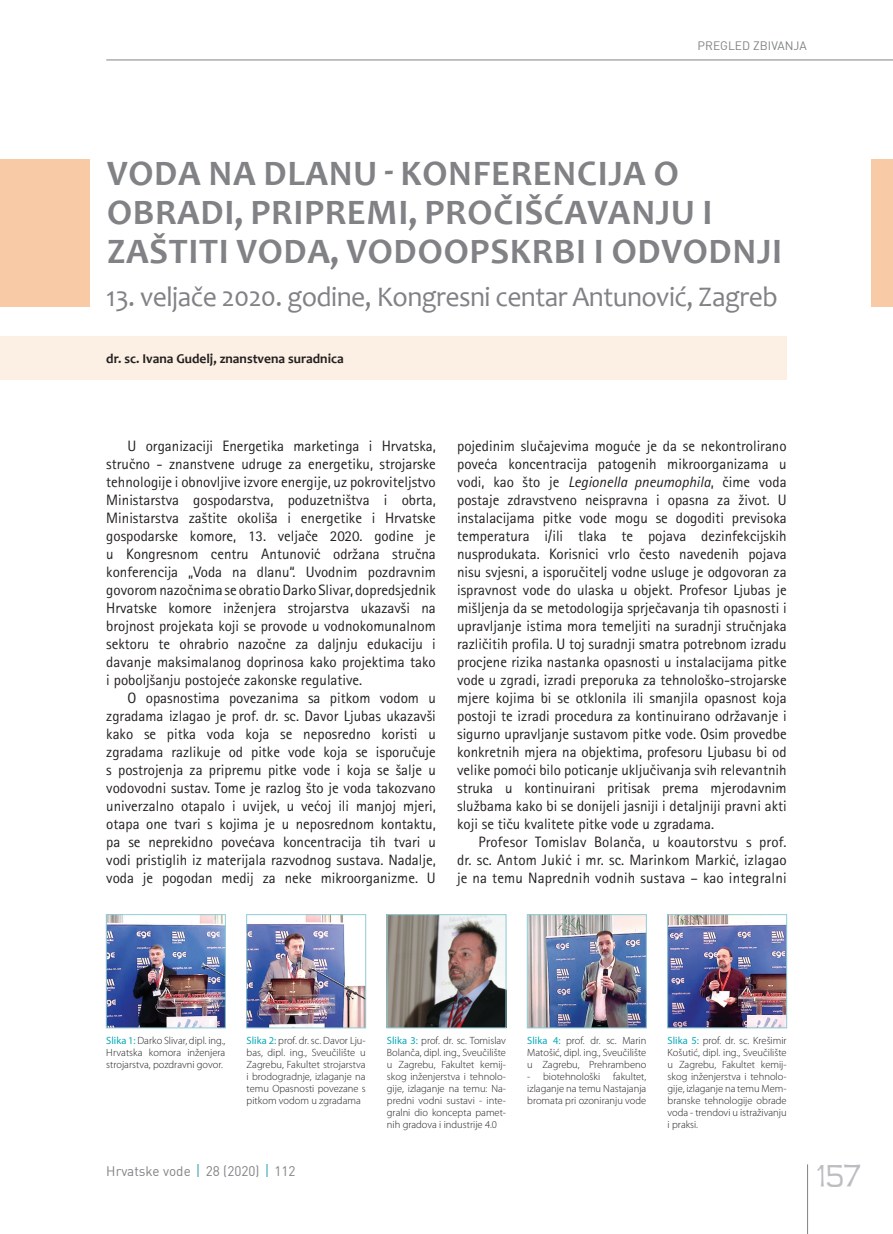
<style>
.page{position:relative;width:893px;height:1234px;background:#fff}
.page>*{position:absolute;margin:0;border:0;box-sizing:border-box;transform-origin:0 0}
.NASLOV{font:700 36px/39px "Candara";letter-spacing:.02em;color:#808285}
.t1{font:300 36px "Teen";color:#bcbdc0}
.NASLOV_light{font:28.5px "Candara";letter-spacing:-.02em;color:#808285}
.OSNOVNI_TEKST_10-12{font:15px/18px "Rotis Sans Serifklemy";color:#231f20;text-align:justify}
.AUTORI{font:700 13.5px "Candara";color:#231f20}
.t2{font:13.5px "DIN";color:#808285}
.t3{font:12px "DIN";color:#808285}
.TABLICA{font:300 10.5px/12px "Myriad Pro";color:#231f20;text-align:justify}
.s1{font-style:italic}
.s2{font-weight:400;color:#07aab9}
</style>
<div class="page">
<hr style="left:807px;top:1164px;width:1px;height:69px;background:#808285">
<hr style="left:106px;top:60px;width:787px;height:1px;background:#808285">
<svg style="left:198px;top:1164px;width:1px;height:12px"></svg>
<svg style="left:266px;top:1164px;width:2px;height:12px"></svg>
<div style="left:872px;top:159px;width:21px;height:147px;background:#f9caa6"></div>
<div style="left:0;top:159px;width:89px;height:147px;background:#f9caa6"></div>
<div style="left:0;top:336px;width:787px;height:44px;background:#fcefe3"></div>
<img style="left:108px;top:916px;width:116px;height:110px">
<div style="left:106px;top:914px;width:120px;height:114px;border:1px solid #90cdd7"></div>
<img style="left:248px;top:916px;width:116px;height:110px">
<div style="left:246px;top:914px;width:120px;height:114px;border:1px solid #90cdd7"></div>
<img style="left:389px;top:916px;width:115px;height:110px">
<div style="left:387px;top:914px;width:119px;height:114px;border:1px solid #90cdd7"></div>
<img style="left:529px;top:916px;width:116px;height:110px">
<div style="left:527px;top:914px;width:120px;height:114px;border:1px solid #90cdd7"></div>
<img style="left:669px;top:916px;width:116px;height:110px">
<div style="left:667px;top:914px;width:120px;height:114px;border:1px solid #90cdd7"></div>
<p class="t3" style="left:698px;top:37px;width:111px">PREGLED ZBIVANJA</p>
<p class="NASLOV" style="left:107px;top:153px;width:677px">VODA NA DLANU - KONFERENCIJA O<br>OBRADI, PRIPREMI, PROČIŠĆAVANJU I<br>ZAŠTITI VODA, VODOOPSKRBI I ODVODNJI</p>
<p class="NASLOV_light" style="left:106px;top:279px;width:673px">13. veljače 2020. godine, Kongresni centar Antunović, Zagreb</p>
<p class="AUTORI" style="left:106px;top:350px;width:239px">dr. sc. Ivana Gudelj, znanstvena suradnica</p>
<p class="OSNOVNI_TEKST_10-12" style="left:106px;top:436px;width:331px;text-indent:21px">U organizaciji Energetika marketinga i Hrvatska, stručno - znanstvene udruge za energetiku, strojarske tehnologije i obnovljive izvore energije, uz pokroviteljstvo Ministarstva gospodarstva, poduzetništva i obrta, Ministarstva zaštite okoliša i energetike i Hrvatske gospodarske komore, 13. veljače 2020. godine je u Kongresnom centru Antunović održana stručna konferencija „Voda na dlanu“. Uvodnim pozdravnim govorom nazočnima se obratio Darko Slivar, dopredsjednik Hrvatske komore inženjera strojarstva ukazavši na brojnost projekata koji se provode u vodnokomunalnom sektoru te ohrabrio nazočne za daljnju edukaciju i davanje maksimalanog doprinosa kako projektima tako i poboljšanju postojeće zakonske regulative.</p>
<p class="OSNOVNI_TEKST_10-12" style="left:106px;top:688px;width:331px;text-indent:21px">O opasnostima povezanima sa pitkom vodom u zgradama izlagao je prof. dr. sc. Davor Ljubas ukazavši kako se pitka voda koja se neposredno koristi u zgradama razlikuje od pitke vode koja se isporučuje s postrojenja za pripremu pitke vode i koja se šalje u vodovodni sustav. Tome je razlog što je voda takozvano univerzalno otapalo i uvijek, u većoj ili manjoj mjeri, otapa one tvari s kojima je u neposrednom kontaktu, pa se neprekidno povećava koncentracija tih tvari u vodi pristiglih iz materijala razvodnog sustava. Nadalje, voda je pogodan medij za neke mikroorganizme. U</p>
<p class="OSNOVNI_TEKST_10-12" style="left:457px;top:436px;width:331px">pojedinim slučajevima moguće je da se nekontrolirano poveća koncentracija patogenih mikroorganizama u vodi, kao što je <span class="s1">Legionella pneumophila</span>, čime voda postaje zdravstveno neispravna i opasna za život. U instalacijama pitke vode mogu se dogoditi previsoka temperatura i/ili tlaka te pojava dezinfekcijskih nusprodukata. Korisnici vrlo često navedenih pojava nisu svjesni, a isporučitelj vodne usluge je odgovoran za ispravnost vode do ulaska u objekt. Profesor Ljubas je mišljenja da se metodologija sprječavanja tih opasnosti i upravljanje istima mora temeljiti na suradnji stručnjaka različitih profila. U toj suradnji smatra potrebnom izradu procjene rizika nastanka opasnosti u instalacijama pitke vode u zgradi, izradi preporuka za tehnološko-strojarske mjere kojima bi se otklonila ili smanjila opasnost koja postoji te izradi procedura za kontinuirano održavanje i sigurno upravljanje sustavom pitke vode. Osim provedbe konkretnih mjera na objektima, profesoru Ljubasu bi od velike pomoći bilo poticanje uključivanja svih relevantnih struka u kontinuirani pritisak prema mjerodavnim službama kako bi se donijeli jasniji i detaljniji pravni akti koji se tiču kvalitete pitke vode u zgradama.</p>
<p class="OSNOVNI_TEKST_10-12" style="left:457px;top:832px;width:331px;text-indent:21px">Profesor Tomislav Bolanča, u koautorstvu s prof. dr. sc. Antom Jukić i mr. sc. Marinkom Markić, izlagao je na temu Naprednih vodnih sustava – kao integralni</p>
<p class="TABLICA" style="left:106px;top:1033px;width:121px"><span class="s2">Slika 1:</span> Darko Slivar, dipl. ing., Hrvatska komora inženjera strojarstva, pozdravni govor.</p>
<p class="TABLICA" style="left:247px;top:1033px;width:121px"><span class="s2">Slika 2:</span> prof. dr. sc. Davor Lju&shy;bas, dipl. ing., Sveučilište u Zagrebu, Fakultet strojarstva i brodogradnje, izlaganje na temu Opasnosti povezane s pitkom vodom u zgradama</p>
<p class="TABLICA" style="left:387px;top:1033px;width:121px"><span class="s2">Slika 3:</span> prof. dr. sc. Tomislav Bolanča, dipl. ing., Sveučilište u Zagrebu, Fakultet kemij&shy;skog inženjerstva i tehnolo&shy;gije, izlaganje na temu: Na&shy;predni vodni sustavi - inte&shy;gralni dio koncepta pamet&shy;nih gradova i industrije 4.0</p>
<p class="TABLICA" style="left:527px;top:1033px;width:121px"><span class="s2">Slika 4:</span> prof. dr. sc. Marin Matošić, dipl. ing., Sveučilište u Zagrebu, Prehrambeno</p>
<p class="TABLICA" style="left:527px;top:1069px;width:121px">- biotehnološki fakultet, izlaganje na temu Nastajanja bromata pri ozoniranju vode</p>
<p class="t2" style="left:106px;top:1161px;width:191px">Hrvatske vode 28 (2020) 112</p>
<p class="TABLICA" style="left:668px;top:1033px;width:121px"><span class="s2">Slika 5:</span> prof. dr. sc. Krešimir Košutić, dipl. ing., Sveučilište u Zagrebu, Fakultet kemij&shy;skog inženjerstva i tehnolo&shy;gije, izlaganje na temu Mem&shy;branske tehnologije obrade voda - trendovi u istraživanju i praksi.</p>
<p class="t1" style="left:816px;top:1156px;width:46px">157</p>
</div>
